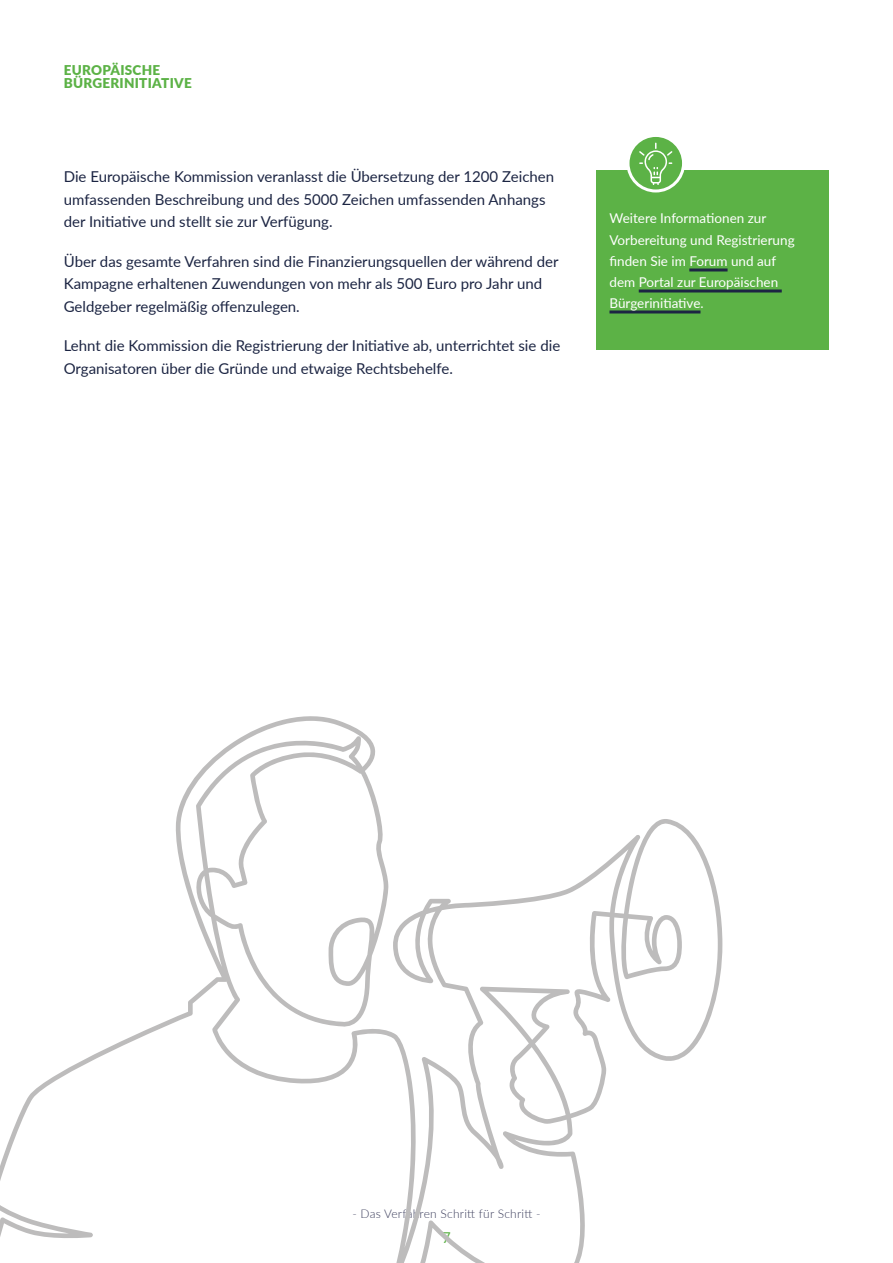
<style>
.page{position:relative;width:893px;height:1263px;background:#fff}
.page>*{position:absolute;margin:0;border:0;box-sizing:border-box;transform-origin:0 0}
.t1{font:15px/22.5px "Lato";color:#1c2543}
.t2{font:15px "Lato";color:#5cb246}
.t3{font:13.5px/21px "Lato";color:#fff}
.t4{font:900 13.5px/13.5px "Lato";letter-spacing:.02em;color:#5cb246}
.t5{font:300 12px "Lato";letter-spacing:.02em;color:#3c3e5c}
</style>
<div class="page">
<div style="left:597px;top:170px;width:232px;height:180px;background:#5cb246"></div>
<hr style="left:689px;top:268px;width:39px;height:3px;background:#1c2543">
<hr style="left:639px;top:289px;width:143px;height:3px;background:#1c2543">
<hr style="left:609px;top:310px;width:91px;height:3px;background:#1c2543">
<svg style="left:628px;top:135px;width:55px;height:56px"></svg>
<div style="left:626px;top:134px;width:59px;height:58px;border:3px solid #fff;border-radius:50%"></div>
<svg style="left:639px;top:143px;width:33px;height:42px"></svg>
<svg style="left:0;top:716px;width:723px;height:547px"></svg>
<p class="t4" style="left:64px;top:62px;width:129px">EUROPÄISCHE<br>BÜRGERINITIATIVE</p>
<p class="t1" style="left:64px;top:165px;width:492px">Die Europäische Kommission veranlasst die Übersetzung der 1200 Zeichen umfassenden Beschreibung und des 5000 Zeichen umfassenden Anhangs der Initiative und stellt sie zur Verfügung.</p>
<p class="t1" style="left:64px;top:249px;width:496px">Über das gesamte Verfahren sind die Finanzierungsquellen der während der<br>Kampagne erhaltenen Zuwendungen von mehr als 500 Euro pro Jahr und<br>Geldgeber regelmäßig offenzulegen.</p>
<p class="t1" style="left:64px;top:334px;width:498px">Lehnt die Kommission die Registrierung der Initiative ab, unterrichtet sie die<br>Organisatoren über die Gründe und etwaige Rechtsbehelfe.</p>
<p class="t3" style="left:609px;top:207px;width:187px">Weitere Informationen zur<br>Vorbereitung und Registrierung finden Sie im Forum und auf dem Portal zur Europäischen<br>Bürgerinitiative.</p>
<p class="t5" style="left:352px;top:1206px;width:190px">- Das Verfahren Schritt für Schritt -</p>
<p class="t2" style="left:442px;top:1227px;width:10px">7</p>
</div>
